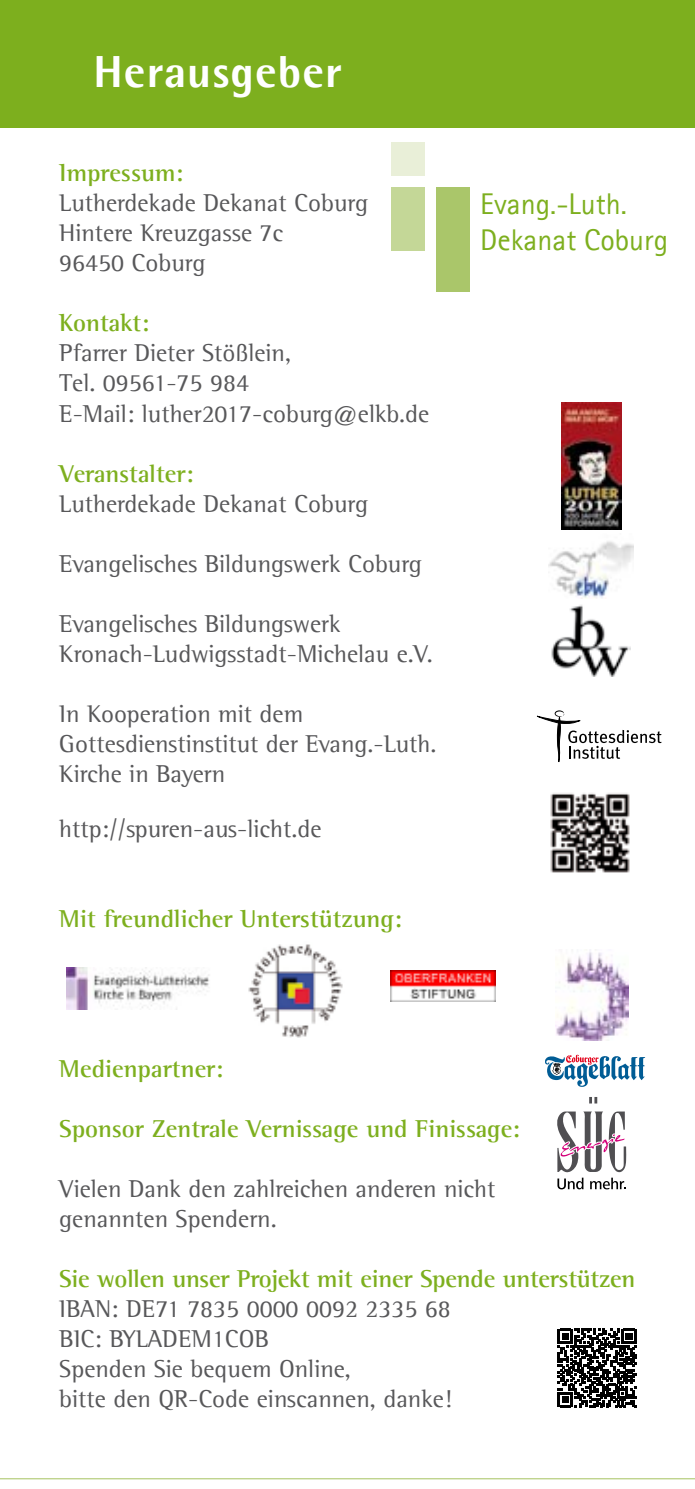
<style>
.page{position:relative;width:695px;height:1489px;background:#fff}
.page>*{position:absolute;margin:0;border:0;box-sizing:border-box;transform-origin:0 0}
.t1{font:800 45px "Agfa Rotis Semisans";letter-spacing:.025em;color:#fff}
.t2{font:30px/36px "Agfa Rotis Sans Serif";color:#7daf1e}
.t3{font:25px/30px "Agfa Rotis Semi Serif";color:#58585a}
.t4{font:700 25px "Agfa Rotis Semi Serif";color:#7daf1e}
</style>
<div class="page">
<hr style="left:0;top:1477px;width:694px;height:2px;background:#b8ce80">
<div style="left:0;top:0;width:694px;height:128px;background:#7daf1e"></div>
<div style="left:391px;top:142px;width:33px;height:33px;background:#e9efd8"></div>
<div style="left:391px;top:187px;width:33px;height:64px;background:#c4d797"></div>
<div style="left:436px;top:187px;width:34px;height:105px;background:#aac66a"></div>
<img style="left:548px;top:541px;width:85px;height:57px">
<img style="left:551px;top:605px;width:79px;height:72px">
<div style="left:555px;top:711px;width:9px;height:5px;background:#cdcdcd;border-radius:50%"></div>
<svg style="left:554px;top:710px;width:10px;height:6px"></svg>
<svg style="left:536px;top:715px;width:125px;height:47px"></svg>
<img style="left:550px;top:793px;width:80px;height:80px">
<img style="left:561px;top:402px;width:60px;height:127px">
<svg style="left:545px;top:1054px;width:100px;height:33px"></svg>
<svg style="left:557px;top:1328px;width:79px;height:78px"></svg>
<svg style="left:589px;top:1097px;width:8px;height:6px"></svg>
<svg style="left:557px;top:1111px;width:69px;height:78px"></svg>
<img style="left:248px;top:944px;width:95px;height:93px">
<img style="left:391px;top:970px;width:104px;height:31px">
<img style="left:66px;top:967px;width:143px;height:42px">
<img style="left:555px;top:949px;width:73px;height:91px">
<h1 class="t1" style="left:97px;top:42px;width:328px">Veranstaltungen</h1>
<h1 class="t1" style="left:93px;top:43px;width:31px">H</h1>
<h1 class="t1" style="left:187px;top:43px;width:156px">u geber</h1>
<p class="t4" style="left:59px;top:158px;width:126px">Impressum:</p>
<p class="t3" style="left:59px;top:188px;width:310px">Lutherdekade Dekanat Coburg<br>Hintere Kreuzgasse 7c<br>96450 Coburg</p>
<p class="t4" style="left:59px;top:308px;width:91px">Kontakt:</p>
<p class="t3" style="left:59px;top:338px;width:371px">Pfarrer Dieter Stößlein,<br>Tel. 09561-75 984<br>E-Mail: luther2017-coburg@elkb.de</p>
<p class="t4" style="left:59px;top:458px;width:136px">Veranstalter:</p>
<p class="t3" style="left:59px;top:488px;width:310px">Lutherdekade Dekanat Coburg</p>
<p class="t3" style="left:59px;top:548px;width:364px">Evangelisches Bildungswerk Coburg</p>
<p class="t3" style="left:59px;top:608px;width:375px">Evangelisches Bildungswerk<br>Kronach-Ludwigsstadt-Michelau e.V.</p>
<p class="t3" style="left:59px;top:698px;width:378px">In Kooperation mit dem<br>Gottesdienstinstitut der Evang.-Luth.<br>Kirche in Bayern</p>
<p class="t3" style="left:59px;top:813px;width:264px">http://spuren-aus-licht.de</p>
<p class="t4" style="left:59px;top:903px;width:344px">Mit freundlicher Unterstützung:</p>
<p class="t2" style="left:480px;top:185px;width:189px">Evang.-Luth.<br>Dekanat Coburg</p>
<p class="t4" style="left:59px;top:1053px;width:166px">Medienpartner:</p>
<p class="t4" style="left:59px;top:1113px;width:462px">Sponsor Zentrale Vernissage und Finissage:</p>
<p class="t3" style="left:59px;top:1173px;width:437px">Vielen Dank den zahlreichen anderen nicht genannten Spendern.</p>
<p class="t4" style="left:59px;top:1263px;width:577px">Sie wollen unser Projekt mit einer Spende unterstützen</p>
<p class="t3" style="left:59px;top:1293px;width:394px">IBAN: DE71 7835 0000 0092 2335 68<br>BIC: BYLADEM1COB<br>Spenden Sie bequem Online,<br>bitte den QR-Code einscannen, danke!</p>
</div>
